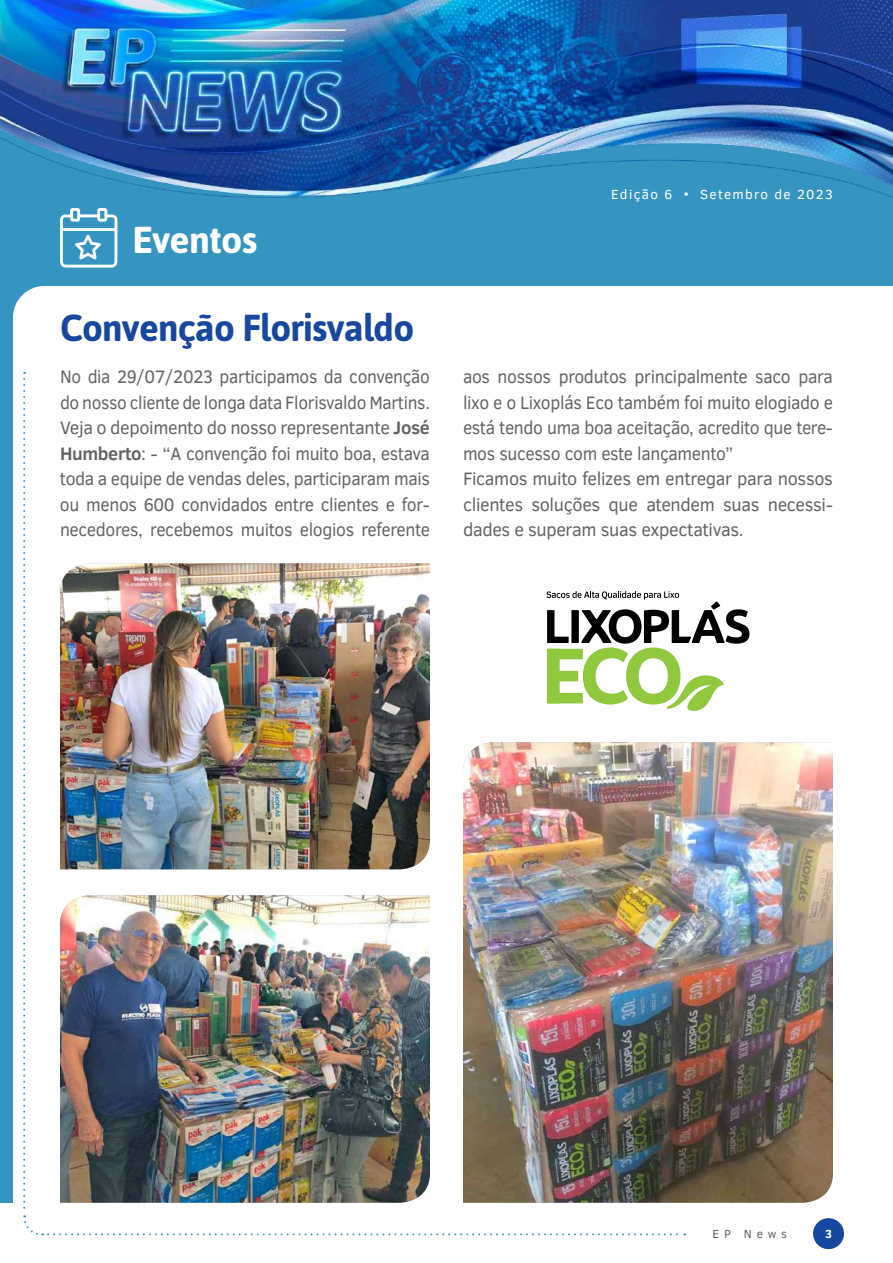
<style>
.page{position:relative;width:893px;height:1263px;background:#fff}
.page>*{position:absolute;margin:0;border:0;box-sizing:border-box;transform-origin:0 0}
.t1{font:700 37.5px "Asap";letter-spacing:-.02em;color:#17479e}
.t2{font:700 37.5px "Asap";letter-spacing:-.02em;color:#fff}
.t3{font:18.45px/25.5px "Clear Sans";letter-spacing:-.02em;color:#636466;text-align:justify;scale:.94 1}
.t4{font:18.45px/25.5px "Clear Sans";letter-spacing:-.02em;color:#636466;scale:.95 1}
.t5{font:13.5px "Clear Sans";letter-spacing:.1em;color:#fff}
.t6{font:12px "Clear Sans";letter-spacing:.4em;color:#636466}
.t7{font:700 12px "Clear Sans";color:#fff}
.s1{font-weight:700}
</style>
<div class="page">
<img style="left:1px;top:0;width:892px;height:107px">
<img style="left:749px;top:742px;width:84px;height:461px">
<img style="left:0;top:107px;width:893px;height:179px">
<div style="left:0;top:281px;width:13px;height:922px;background:#3695c0"></div>
<div style="left:813px;top:1218px;width:31px;height:31px;background:#17479e;border-radius:50%"></div>
<svg style="left:0;top:208px;width:117px;height:107px"></svg>
<img style="left:23px;top:372px;width:726px;height:864px">
<h1 class="t2" style="left:132px;top:218px;width:126px">Eventos</h1>
<h1 class="t1" style="left:60px;top:306px;width:356px">Convenção Florisvaldo</h1>
<p class="t5" style="left:611px;top:185px;width:223px">Edição 6 • Setembro de 2023</p>
<p class="t3" style="left:60px;top:364px;width:395px">No dia 29/07/2023 participamos da convenção do nosso cliente de longa data Florisvaldo Martins.<br>Veja o depoimento do nosso representante <span class="s1">José Humberto</span>: - “A convenção foi muito boa, estava toda a equipe de vendas deles, participaram mais ou menos 600 convidados entre clientes e for&shy;necedores, recebemos muitos elogios referente</p>
<p class="t4" style="left:463px;top:364px;width:391px">aos nossos produtos principalmente saco para lixo e o Lixoplás Eco também foi muito elogiado e está tendo uma boa aceitação, acredito que tere&shy;mos sucesso com este lançamento”<br>Ficamos muito felizes em entregar para nossos clientes soluções que atendem suas necessi&shy;dades e superam suas expectativas.</p>
<p class="t6" style="left:712px;top:1226px;width:76px">EP News</p>
<p class="t7" style="left:825px;top:1225px;width:9px">3</p>
</div>
